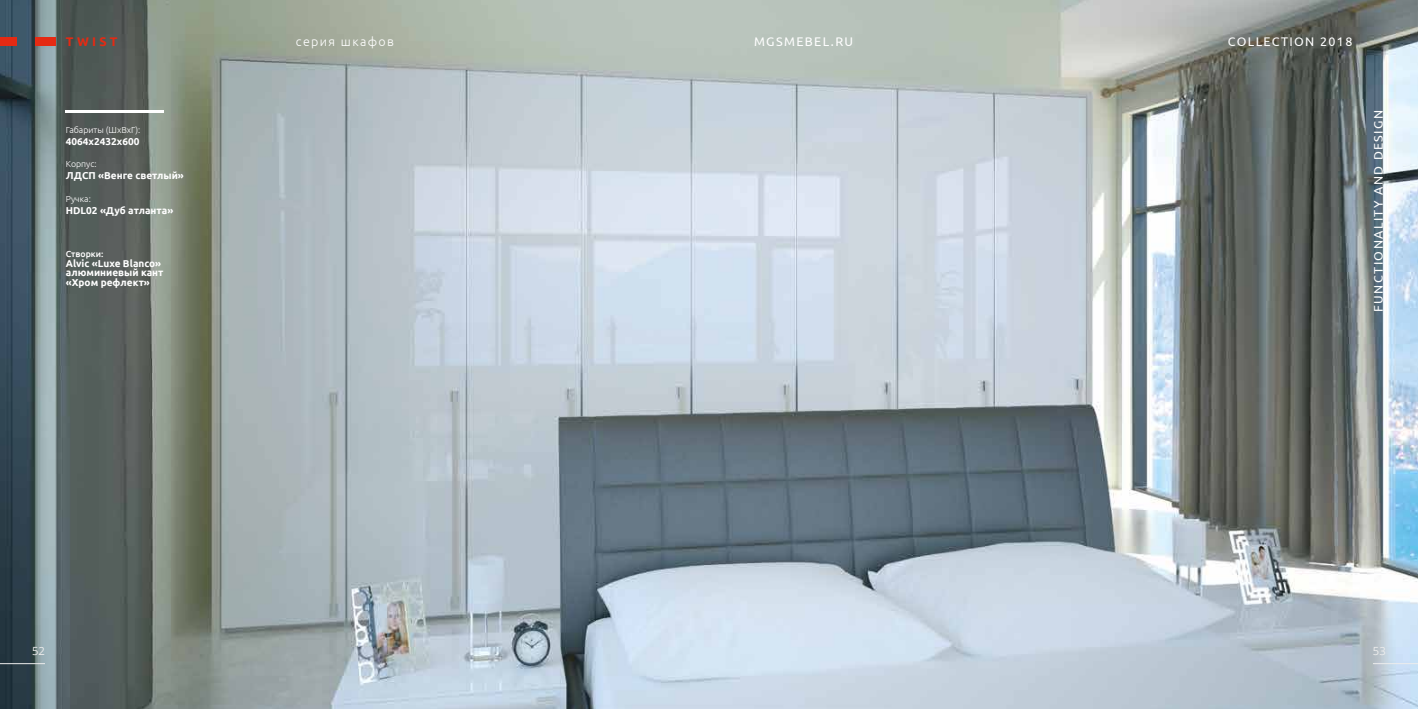
<style>
.page{position:relative;width:1418px;height:709px;background:#fff}
.page>*{position:absolute;margin:0;border:0;box-sizing:border-box;transform-origin:0 0}
.t1{font:12.5px "Ubuntu";letter-spacing:.11em;color:#fff}
.t2{font:300 12.5px "Ubuntu";letter-spacing:.11em;color:#fff}
.t3{font:700 12.5px "Ubuntu";letter-spacing:.26em;color:#e52a13}
.t4{font:11.25px "Open Sans";color:#ededed}
.t5{font:700 10px/9.5px "Ubuntu";color:#fff}
.t6{font:300 8.75px "Ubuntu";color:#fff}
.t7{font:500 8.75px "Ubuntu";color:#fff}
</style>
<div class="page">
<img style="left:0;top:0;width:1417px;height:709px">
<hr style="left:0;top:663px;width:45px;height:1px;background:#ededed">
<hr style="left:1372px;top:663px;width:45px;height:1px;background:#ededed">
<div style="left:35px;top:37px;width:21px;height:9px;background:#e52a13"></div>
<div style="left:0;top:37px;width:16px;height:9px;background:#e52a13"></div>
<hr style="left:66px;top:110px;width:98px;height:2px;background:#fff">
<p class="t2" style="left:296px;top:34px;width:100px">серия шкафов</p>
<p class="t1" style="left:754px;top:34px;width:101px">MGSMEBEL.RU</p>
<p class="t3" style="left:66px;top:34px;width:53px">TWIST</p>
<p class="t1" style="left:1227px;top:34px;width:126px">COLLECTION 2018</p>
<p class="t6" style="left:66px;top:124px;width:76px">Габариты (ШхВхГ):</p>
<p class="t5" style="left:66px;top:136px;width:75px">4064х2432х600</p>
<p class="t6" style="left:66px;top:159px;width:32px">Корпус:</p>
<p class="t5" style="left:66px;top:171px;width:119px">ЛДСП «Венге светлый»</p>
<p class="t6" style="left:66px;top:193px;width:26px">Ручка:</p>
<p class="t5" style="left:66px;top:205px;width:109px">HDL02 «Дуб атланта»</p>
<p class="t7" style="left:66px;top:248px;width:39px">Створки:</p>
<p class="t5" style="left:66px;top:258px;width:99px">Alvic «Luxe Blanco» алюминиевый кант «Хром рефлект»</p>
<p class="t1" style="left:1370px;top:311px;width:203px;rotate:-90deg">FUNCTIONALITY AND DESIGN</p>
<p class="t4" style="left:32px;top:643px;width:14px">52</p>
<p class="t4" style="left:1372px;top:643px;width:14px">53</p>
</div>
